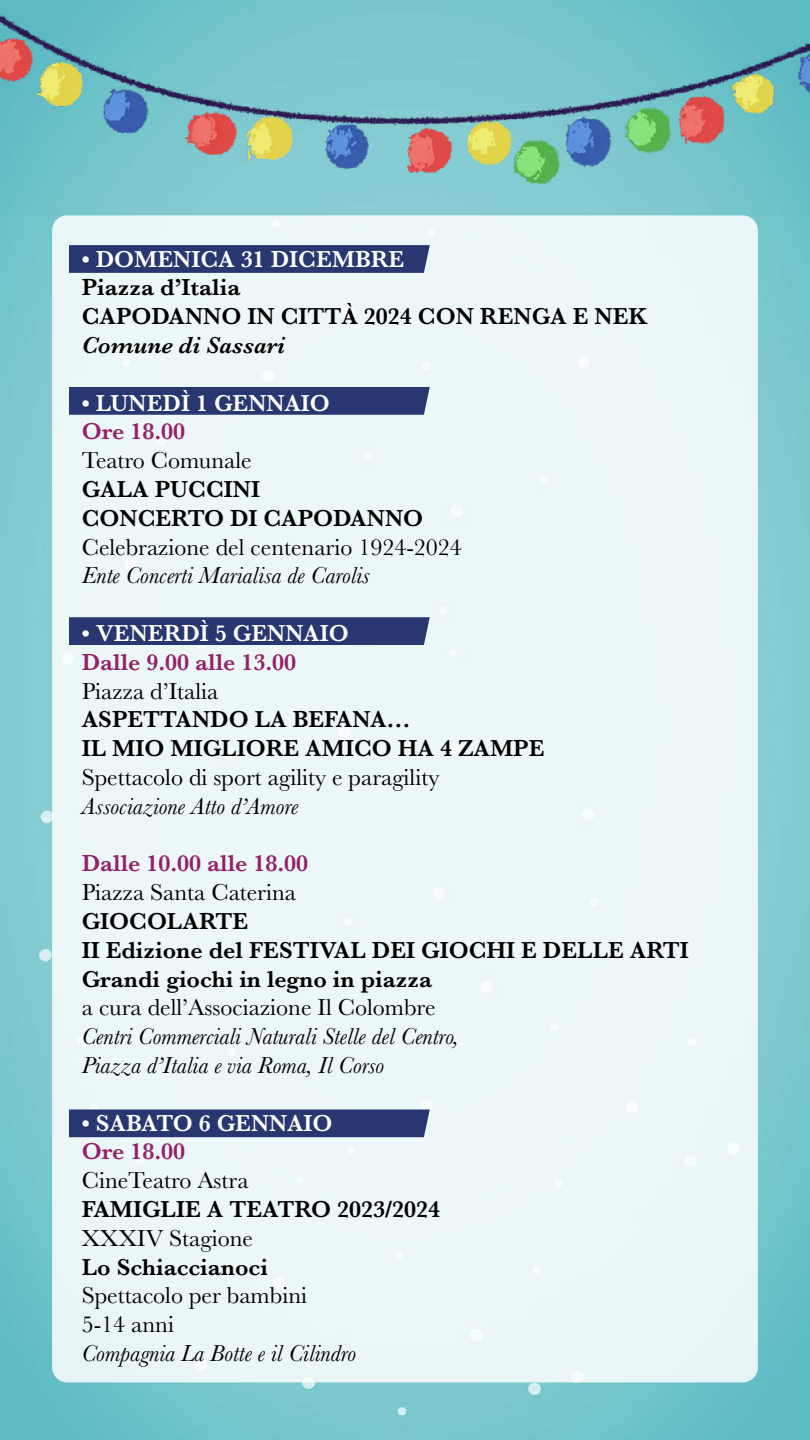
<style>
.page{position:relative;width:810px;height:1440px;background:#fff}
.page>*{position:absolute;margin:0;border:0;box-sizing:border-box;transform-origin:0 0}
.t1{font:600 24px/28.8px "Baskerville";color:#000}
.t2{font:24px/28.8px "Baskerville";color:#000}
.t3{font:italic 24px/28.8px "Baskerville";color:#000}
.t4{font:600 24px "Baskerville";color:#fff}
.t5{font:600 24px "Baskerville";color:#952269}
.t6{font:italic 600 24px "Baskerville";color:#000}
</style>
<div class="page">
<img style="left:0;top:215px;width:810px;height:1225px">
<img style="left:0;top:0;width:810px;height:215px">
<div style="left:52px;top:215px;width:706px;height:1167px;background:#ecf7f8;border-radius:15px"></div>
<svg style="left:69px;top:245px;width:361px;height:28px;background:#2c3a73"></svg>
<div style="left:69px;top:387px;width:361px;height:28px;background:#293771"></div>
<div style="left:69px;top:617px;width:361px;height:28px;background:#293771"></div>
<div style="left:69px;top:1109px;width:361px;height:28px;background:#293771"></div>
<p class="t4" style="left:82px;top:242px;width:324px">• DOMENICA 31 DICEMBRE</p>
<p class="t1" style="left:82px;top:273px;width:567px">Piazza d’Italia<br>CAPODANNO IN CITTÀ 2024 CON RENGA E NEK</p>
<p class="t6" style="left:82px;top:329px;width:205px">Comune di Sassari</p>
<p class="t4" style="left:82px;top:386px;width:250px">• LUNEDÌ 1 GENNAIO</p>
<p class="t5" style="left:82px;top:415px;width:105px">Ore 18.00</p>
<p class="t2" style="left:82px;top:446px;width:171px">Teatro Comunale</p>
<p class="t1" style="left:82px;top:475px;width:343px">GALA PUCCINI<br>CONCERTO DI CAPODANNO</p>
<p class="t2" style="left:82px;top:533px;width:382px">Celebrazione del centenario 1924-2024</p>
<p class="t3" style="left:82px;top:561px;width:290px">Ente Concerti Marialisa de Carolis</p>
<p class="t4" style="left:82px;top:616px;width:268px">• VENERDÌ 5 GENNAIO</p>
<p class="t5" style="left:82px;top:645px;width:216px">Dalle 9.00 alle 13.00</p>
<p class="t2" style="left:82px;top:677px;width:138px">Piazza d’Italia</p>
<p class="t1" style="left:82px;top:705px;width:464px">ASPETTANDO LA BEFANA…<br>IL MIO MIGLIORE AMICO HA 4 ZAMPE</p>
<p class="t2" style="left:82px;top:763px;width:359px">Spettacolo di sport agility e paragility</p>
<p class="t3" style="left:82px;top:792px;width:218px">Associazione Atto d’Amore</p>
<p class="t5" style="left:82px;top:847px;width:228px">Dalle 10.00 alle 18.00</p>
<p class="t2" style="left:82px;top:878px;width:216px">Piazza Santa Caterina</p>
<p class="t1" style="left:82px;top:907px;width:609px">GIOCOLARTE<br>II Edizione del FESTIVAL DEI GIOCHI E DELLE ARTI<br>Grandi giochi in legno in piazza</p>
<p class="t2" style="left:82px;top:994px;width:355px">a cura dell’Associazione Il Colombre</p>
<p class="t3" style="left:82px;top:1022px;width:379px">Centri Commerciali Naturali Stelle del Centro,<br>Piazza d’Italia e via Roma, Il Corso</p>
<p class="t4" style="left:82px;top:1106px;width:252px">• SABATO 6 GENNAIO</p>
<p class="t5" style="left:82px;top:1135px;width:105px">Ore 18.00</p>
<p class="t2" style="left:82px;top:1166px;width:168px">CineTeatro Astra</p>
<p class="t1" style="left:82px;top:1195px;width:360px">FAMIGLIE A TEATRO 2023/2024</p>
<p class="t2" style="left:82px;top:1224px;width:173px">XXXIV Stagione</p>
<p class="t1" style="left:82px;top:1252px;width:188px">Lo Schiaccianoci</p>
<p class="t2" style="left:82px;top:1282px;width:227px">Spettacolo per bambini<br>5-14 anni</p>
<p class="t3" style="left:82px;top:1339px;width:276px">Compagnia La Botte e il Cilindro</p>
</div>
